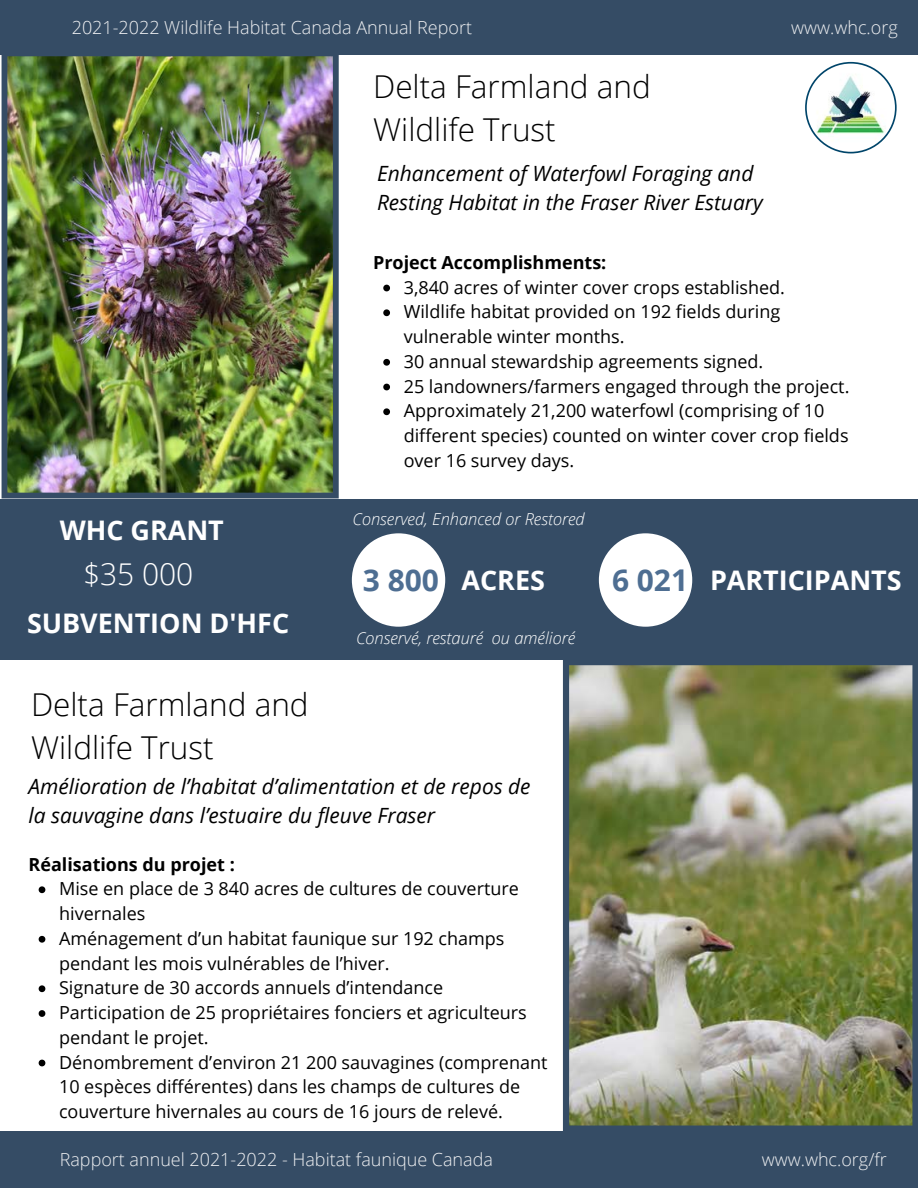
<style>
.page{position:relative;width:918px;height:1188px;background:#fff}
.page>*{position:absolute;margin:0;border:0;box-sizing:border-box;transform-origin:0 0}
.t1{font:300 31.5px/43.8px "Open Sans";color:#000}
.t2{font:700 30px "Open Sans";color:#4e6e92}
.t3{font:300 30px "Open Sans";color:#fff}
.t4{font:700 27px "Open Sans";color:#fff}
.t5{font:italic 21px/29.2px "Open Sans";color:#000}
.t6{font:18px/24.8px "Open Sans";color:#000}
.t7{font:300 18px "Open Sans";color:#eff0f2}
.t8{font:700 18px "Open Sans";color:#000}
.t9{font:italic 300 16.5px "Open Sans";color:#fff}
</style>
<div class="page">
<div style="left:0;top:1132px;width:918px;height:56px;background:#354c65"></div>
<img style="left:2px;top:54px;width:337px;height:444px">
<div style="left:0;top:499px;width:918px;height:160px;background:#354c65"></div>
<img style="left:563px;top:659px;width:355px;height:473px">
<div style="left:0;top:0;width:918px;height:54px;background:#354c65"></div>
<div style="left:352px;top:533px;width:93px;height:94px;background:#fff;border-radius:50%"></div>
<div style="left:599px;top:533px;width:93px;height:94px;background:#fff;border-radius:50%"></div>
<svg style="left:805px;top:62px;width:92px;height:91px"></svg>
<svg style="left:383px;top:285px;width:7px;height:6px"></svg>
<svg style="left:383px;top:309px;width:7px;height:7px"></svg>
<svg style="left:383px;top:359px;width:7px;height:7px"></svg>
<svg style="left:383px;top:384px;width:7px;height:6px"></svg>
<svg style="left:383px;top:408px;width:7px;height:7px"></svg>
<svg style="left:39px;top:886px;width:6px;height:7px"></svg>
<svg style="left:39px;top:936px;width:6px;height:7px"></svg>
<svg style="left:39px;top:985px;width:6px;height:7px"></svg>
<svg style="left:39px;top:1010px;width:6px;height:7px"></svg>
<svg style="left:39px;top:1060px;width:6px;height:6px"></svg>
<p class="t7" style="left:72px;top:15px;width:402px">2021-2022 Wildlife Habitat Canada Annual Report</p>
<p class="t7" style="left:791px;top:15px;width:108px">www.whc.org</p>
<h1 class="t1" style="left:373px;top:63px;width:279px">Delta Farmland and<br>Wildlife Trust</h1>
<p class="t5" style="left:377px;top:158px;width:387px">Enhancement of Waterfowl Foraging and<br>Resting Habitat in the Fraser River Estuary</p>
<p class="t8" style="left:373px;top:250px;width:235px">Project Accomplishments:</p>
<h3 class="t4" style="left:60px;top:511px;width:166px">WHC GRANT</h3>
<p class="t6" style="left:404px;top:274px;width:447px">3,840 acres of winter cover crops established.<br>Wildlife habitat provided on 192 fields during vulnerable winter months.<br>30 annual stewardship agreements signed.<br>25 landowners/farmers engaged through the project.<br>Approximately 21,200 waterfowl (comprising of 10 different species) counted on winter cover crop fields over 16 survey days.</p>
<p class="t9" style="left:353px;top:507px;width:234px">Conserved, Enhanced or Restored</p>
<h2 class="t3" style="left:83px;top:553px;width:112px">$35 000</h2>
<h2 class="t2" style="left:363px;top:559px;width:78px">3 800</h2>
<h2 class="t2" style="left:612px;top:559px;width:78px">6 021</h2>
<h3 class="t4" style="left:462px;top:561px;width:85px">ACRES</h3>
<h3 class="t4" style="left:27px;top:604px;width:264px">SUBVENTION D'HFC</h3>
<p class="t9" style="left:356px;top:626px;width:221px">Conservé, restauré ou amélioré</p>
<h1 class="t1" style="left:31px;top:681px;width:279px">Delta Farmland and<br>Wildlife Trust</h1>
<p class="t5" style="left:29px;top:771px;width:504px">Amélioration de l’habitat d’alimentation et de repos de la sauvagine dans l’estuaire du fleuve Fraser</p>
<p class="t8" style="left:29px;top:851px;width:208px">Réalisations du projet :</p>
<p class="t6" style="left:59px;top:876px;width:490px">Mise en place de 3 840 acres de cultures de couverture hivernales<br>Aménagement d’un habitat faunique sur 192 champs pendant les mois vulnérables de l’hiver.<br>Signature de 30 accords annuels d’intendance Participation de 25 propriétaires fonciers et agriculteurs pendant le projet.<br>Dénombrement d’environ 21 200 sauvagines (comprenant 10 espèces différentes) dans les champs de cultures de couverture hivernales au cours de 16 jours de relevé.</p>
<h3 class="t4" style="left:710px;top:561px;width:193px">PARTICIPANTS</h3>
<p class="t7" style="left:60px;top:1147px;width:435px">Rapport annuel 2021-2022 - Habitat faunique Canada</p>
<p class="t7" style="left:762px;top:1147px;width:127px">www.whc.org/fr</p>
</div>
